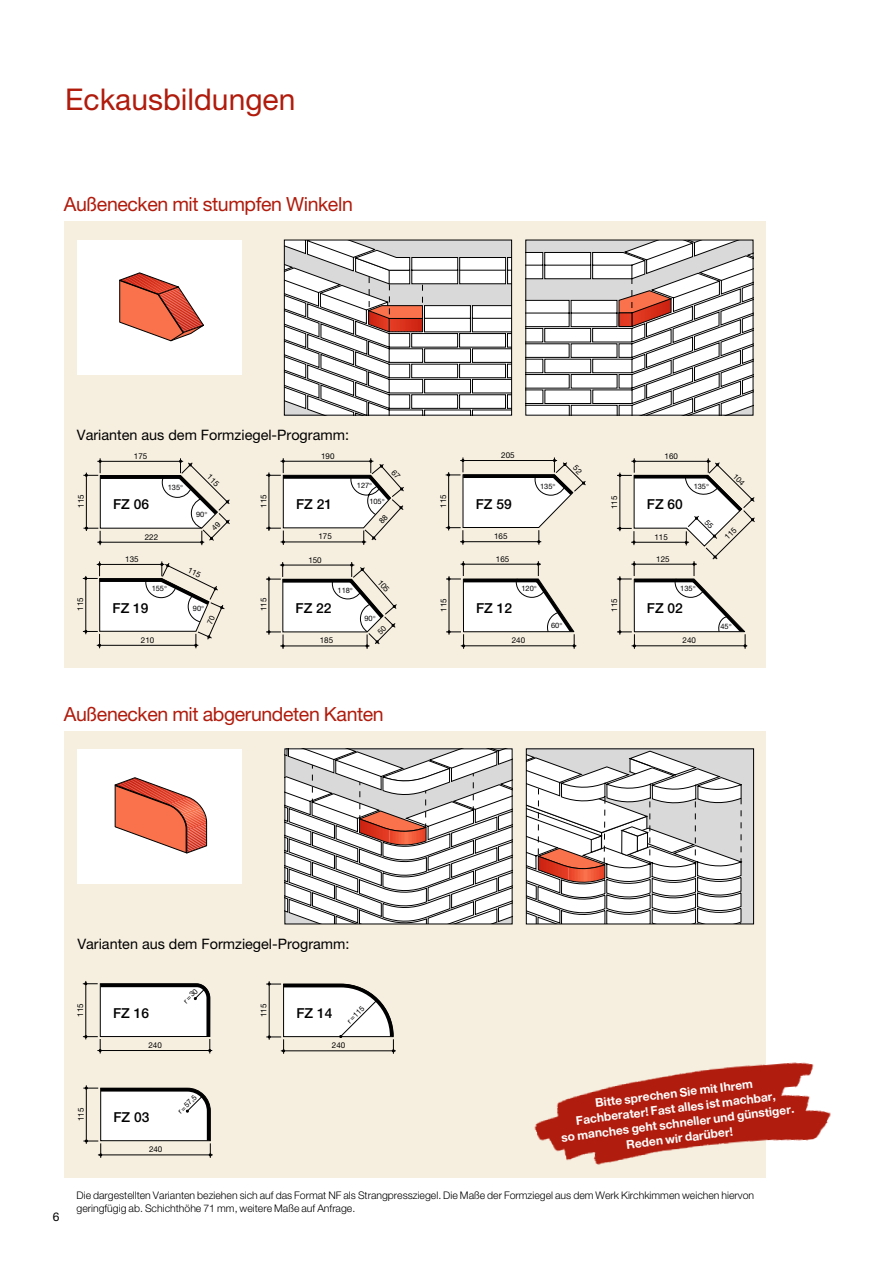
<style>
.page{position:relative;width:893px;height:1263px;background:#fff}
.page>*{position:absolute;margin:0;border:0;box-sizing:border-box;transform-origin:0 0}
.t1{font:30px "Helvetica Neue";color:#b01b0c}
.t2{font:19.5px "Helvetica Neue";letter-spacing:-.02em;color:#b01b0c}
.t3{font:14.4px "Helvetica Neue";color:#000}
.t4{font:500 13.8px "Helvetica Neue";color:#000}
.t5{font:700 12px/15px "Helvetica Neue";color:#fff;text-align:center}
.t6{font:12px "Helvetica Neue";color:#000}
.t7{font:300 10.5px/12.6px "Helvetica Neue";color:#000}
.t8{font:8.1px "Helvetica Neue";color:#000}
.t9{font:7.5px "Helvetica Neue";color:#000}
</style>
<div class="page">
<div style="left:64px;top:221px;width:701px;height:447px;background:#f6efe0"></div>
<div style="left:77px;top:240px;width:164px;height:135px;background:#fff"></div>
<svg style="left:527px;top:242px;width:224px;height:172px;background:#d5d0cf"></svg>
<svg style="left:286px;top:242px;width:224px;height:172px;background:#d5d0cf"></svg>
<div style="left:284px;top:240px;width:228px;height:176px;border:1px solid #000"></div>
<svg style="left:119px;top:272px;width:85px;height:69px"></svg>
<div style="left:64px;top:731px;width:701px;height:447px;background:#f6efe0"></div>
<div style="left:77px;top:749px;width:165px;height:134px;background:#fff"></div>
<hr style="left:86px;top:1085px;width:1px;height:59px;background:#000">
<hr style="left:98px;top:1154px;width:115px;height:1px;background:#000">
<svg style="left:83px;top:1086px;width:129px;height:72px"></svg>
<hr style="left:269px;top:981px;width:1px;height:59px;background:#000">
<hr style="left:281px;top:1050px;width:115px;height:1px;background:#000">
<svg style="left:266px;top:982px;width:129px;height:72px"></svg>
<hr style="left:86px;top:981px;width:1px;height:58px;background:#000">
<svg style="left:83px;top:982px;width:129px;height:71px"></svg>
<svg style="left:286px;top:750px;width:225px;height:172px;background:#d8d3d2"></svg>
<div style="left:526px;top:749px;width:228px;height:175px;background:#d9d9da"></div>
<svg style="left:526px;top:750px;width:217px;height:175px"></svg>
<div style="left:526px;top:748px;width:228px;height:176px;border:1px solid #000"></div>
<svg style="left:115px;top:777px;width:92px;height:76px"></svg>
<img style="left:534px;top:1051px;width:297px;height:124px">
<svg style="left:446px;top:561px;width:130px;height:88px"></svg>
<svg style="left:83px;top:458px;width:147px;height:87px"></svg>
<svg style="left:83px;top:561px;width:142px;height:87px"></svg>
<svg style="left:266px;top:458px;width:138px;height:87px"></svg>
<svg style="left:266px;top:562px;width:131px;height:87px"></svg>
<svg style="left:446px;top:457px;width:140px;height:88px"></svg>
<svg style="left:617px;top:458px;width:138px;height:191px"></svg>
<h1 class="t1" style="left:65px;top:82px;width:232px">Eckausbildungen</h1>
<h2 class="t2" style="left:64px;top:192px;width:291px">Außenecken mit stumpfen Winkeln</h2>
<h3 class="t3" style="left:77px;top:426px;width:274px">Varianten aus dem Formziegel-Programm:</h3>
<p class="t8" style="left:134px;top:451px;width:15px">175</p>
<p class="t8" style="left:321px;top:451px;width:15px">190</p>
<p class="t8" style="left:501px;top:451px;width:15px">205</p>
<p class="t8" style="left:665px;top:451px;width:15px">160</p>
<p class="t9" style="left:168px;top:483px;width:14px">135</p>
<p class="t9" style="left:357px;top:481px;width:14px">127</p>
<p class="t9" style="left:540px;top:481px;width:14px">135</p>
<p class="t9" style="left:694px;top:482px;width:14px">135</p>
<p class="t8" style="left:76px;top:508px;width:15px;rotate:-90deg">115</p>
<h3 class="t4" style="left:113px;top:496px;width:37px">FZ 06</h3>
<p class="t9" style="left:196px;top:509px;width:10px">90</p>
<p class="t8" style="left:259px;top:508px;width:15px;rotate:-90deg">115</p>
<h3 class="t4" style="left:296px;top:496px;width:37px">FZ 21</h3>
<p class="t9" style="left:369px;top:497px;width:14px">105</p>
<p class="t8" style="left:438px;top:507px;width:15px;rotate:-90deg">115</p>
<h3 class="t4" style="left:476px;top:496px;width:37px">FZ 59</h3>
<p class="t8" style="left:609px;top:509px;width:15px;rotate:-90deg">115</p>
<h3 class="t4" style="left:647px;top:496px;width:37px">FZ 60</h3>
<p class="t8" style="left:145px;top:532px;width:15px">222</p>
<p class="t8" style="left:318px;top:532px;width:15px">175</p>
<p class="t8" style="left:494px;top:531px;width:15px">165</p>
<p class="t8" style="left:654px;top:532px;width:15px">115</p>
<p class="t8" style="left:125px;top:554px;width:15px">135</p>
<p class="t8" style="left:308px;top:555px;width:15px">150</p>
<p class="t8" style="left:496px;top:554px;width:15px">165</p>
<p class="t8" style="left:656px;top:554px;width:15px">125</p>
<p class="t8" style="left:75px;top:611px;width:15px;rotate:-90deg">115</p>
<p class="t9" style="left:152px;top:584px;width:14px">155</p>
<h3 class="t4" style="left:113px;top:599px;width:37px">FZ 19</h3>
<p class="t9" style="left:193px;top:604px;width:10px">90</p>
<p class="t8" style="left:259px;top:611px;width:15px;rotate:-90deg">115</p>
<p class="t9" style="left:338px;top:585px;width:14px">118</p>
<h3 class="t4" style="left:296px;top:600px;width:37px">FZ 22</h3>
<p class="t8" style="left:439px;top:611px;width:15px;rotate:-90deg">115</p>
<p class="t9" style="left:521px;top:584px;width:14px">120</p>
<h3 class="t4" style="left:476px;top:600px;width:37px">FZ 12</h3>
<p class="t8" style="left:610px;top:611px;width:15px;rotate:-90deg">115</p>
<p class="t9" style="left:680px;top:584px;width:14px">135</p>
<h3 class="t4" style="left:647px;top:600px;width:37px">FZ 02</h3>
<p class="t9" style="left:364px;top:614px;width:10px">90</p>
<p class="t9" style="left:551px;top:620px;width:10px">60</p>
<p class="t9" style="left:720px;top:622px;width:10px">45</p>
<p class="t8" style="left:141px;top:635px;width:15px">210</p>
<p class="t8" style="left:320px;top:636px;width:15px">185</p>
<p class="t8" style="left:512px;top:635px;width:15px">240</p>
<p class="t8" style="left:683px;top:635px;width:15px">240</p>
<h2 class="t2" style="left:64px;top:703px;width:322px">Außenecken mit abgerundeten Kanten</h2>
<h3 class="t3" style="left:77px;top:935px;width:274px">Varianten aus dem Formziegel-Programm:</h3>
<p class="t9" style="left:181px;top:998px;width:18px;rotate:-45deg">r=30</p>
<p class="t8" style="left:75px;top:1016px;width:15px;rotate:-90deg">115</p>
<h3 class="t4" style="left:296px;top:1005px;width:37px">FZ 14</h3>
<p class="t8" style="left:149px;top:1040px;width:15px">240</p>
<p class="t8" style="left:259px;top:1017px;width:15px;rotate:-90deg">115</p>
<p class="t9" style="left:345px;top:1018px;width:23px;rotate:-45deg">r=115</p>
<h3 class="t4" style="left:113px;top:1004px;width:37px">FZ 16</h3>
<p class="t8" style="left:332px;top:1040px;width:15px">240</p>
<p class="t8" style="left:76px;top:1121px;width:15px;rotate:-90deg">115</p>
<h3 class="t4" style="left:113px;top:1109px;width:37px">FZ 03</h3>
<p class="t8" style="left:149px;top:1144px;width:15px">240</p>
<p class="t9" style="left:176px;top:1109px;width:25px;rotate:-45deg">r=57,5</p>
<p class="t5" style="left:557px;top:1100px;width:236px;rotate:-7deg">Bitte sprechen Sie mit Ihrem<br>Fachberater! Fast alles ist machbar,<br>so manches geht schneller und günstiger.<br>Reden wir darüber!</p>
<p class="t6" style="left:53px;top:1210px;width:8px">6</p>
<p class="t7" style="left:77px;top:1189px;width:679px">Die dargestellten Varianten beziehen sich auf das Format NF als Strangpressziegel. Die Maße der Formziegel aus dem Werk Kirchkimmen weichen hiervon geringfügig ab. Schichthöhe 71 mm, weitere Maße auf Anfrage.</p>
</div>
